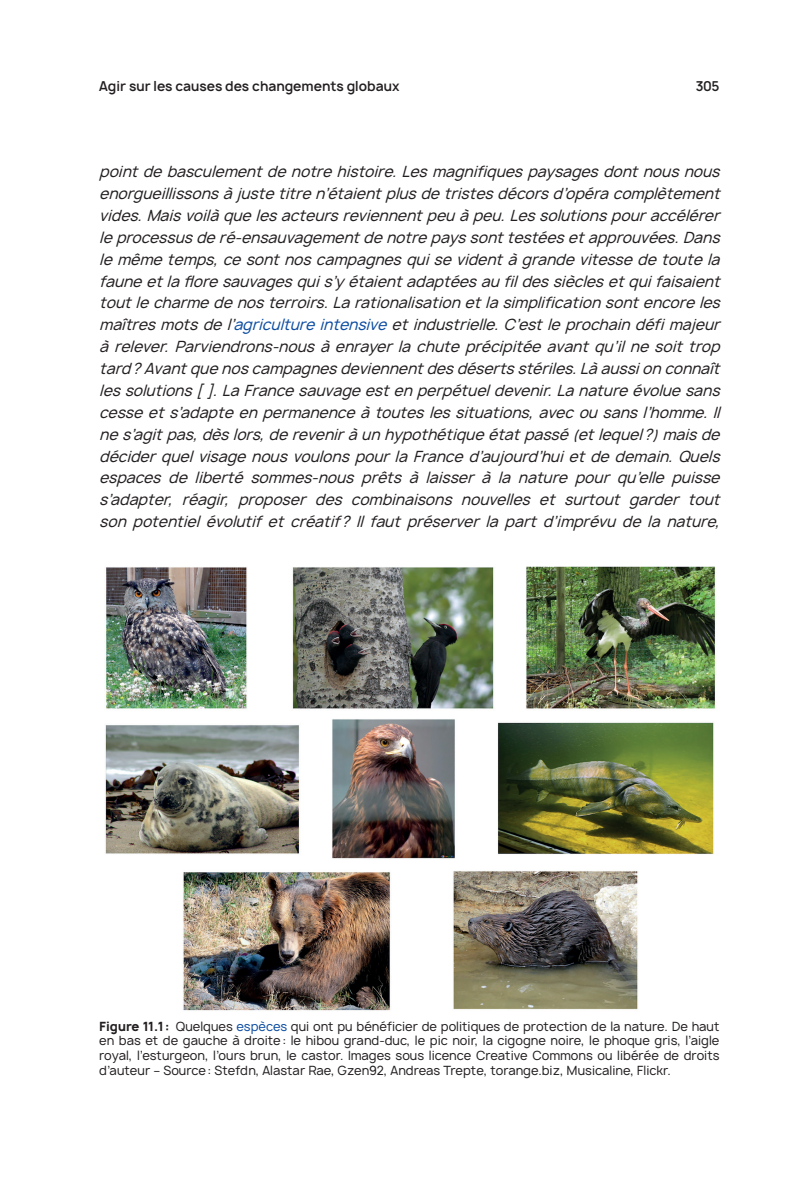
<style>
.page{position:relative;width:794px;height:1191px;background:#fff}
.page>*{position:absolute;margin:0;border:0;box-sizing:border-box;transform-origin:0 0}
.t1{font:italic 14.88px/21.9px "Manrope";color:#231f20;text-align:justify}
.t2{font:600 13.12px "Manrope";color:#231f20}
.t3{font:12.25px/14.7px "Manrope";color:#231f20;text-align:justify}
.s1{color:#0d4da1}
.s2{font-weight:700}
</style>
<div class="page">
<img style="left:105px;top:566px;width:610px;height:445px">
<p class="t2" style="left:99px;top:77px;width:302px">Agir sur les causes des changements globaux</p>
<p class="t2" style="left:695px;top:77px;width:26px">305</p>
<p class="t1" style="left:99px;top:161px;width:627px">pointdebasculementdenotrehistoire.Lesmagnifiquespaysagesdontnousnous enorgueillissonsàjustetitren’étaientplusdetristesdécorsd’opéracomplètement vides.Maisvoilàquelesacteursreviennentpeuàpeu.Lessolutionspouraccélérer leprocessusderé-ensauvagementdenotrepayssonttestéesetapprouvées.Dans lemêmetemps,cesontnoscampagnesquisevidentàgrandevitessedetoutela fauneetlafloresauvagesquis’yétaientadaptéesaufildessièclesetquifaisaient toutlecharmedenosterroirs.Larationalisationetlasimplificationsontencoreles maîtresmotsdel’<span class="s1">agricultureintensive</span>etindustrielle.C’estleprochaindéfimajeur à relever. Parviendrons-nous à enrayer la chute précipitée avant qu’il ne soit trop tard?Avantquenoscampagnesdeviennentdesdésertsstériles.Làaussionconnaît lessolutions [].LaFrancesauvageestenperpétueldevenir.Lanatureévoluesans cesseets’adapteenpermanenceàtouteslessituations,avecousansl’homme.Il nes’agitpas,dèslors,dereveniràunhypothétiqueétatpassé(etlequel?)maisde déciderquelvisagenousvoulonspourlaFranced’aujourd’huietdedemain.Quels espaces de liberté sommes-nous prêts à laisser à la nature pour qu’elle puisse s’adapter, réagir, proposer des combinaisons nouvelles et surtout garder tout son potentiel évolutif et créatif? Il faut préserver la part d’imprévu de la nature,</p>
<p class="t3" style="left:99px;top:1018px;width:622px"><span class="s2">Figure 11.1 :</span> Quelques <span class="s1">espèces</span> qui ont pu bénéficier de politiques de protection de la nature. De haut en bas et de gauche à droite: le hibou grand-duc, le pic noir, la cigogne noire, le phoque gris, l’aigle royal, l’esturgeon, l’ours brun, le castor. Images sous licence Creative Commons ou libérée de droits d’auteur – Source: Stefdn, Alastar Rae, Gzen92, Andreas Trepte, torange.biz, Musicaline, Flickr.</p>
</div>
